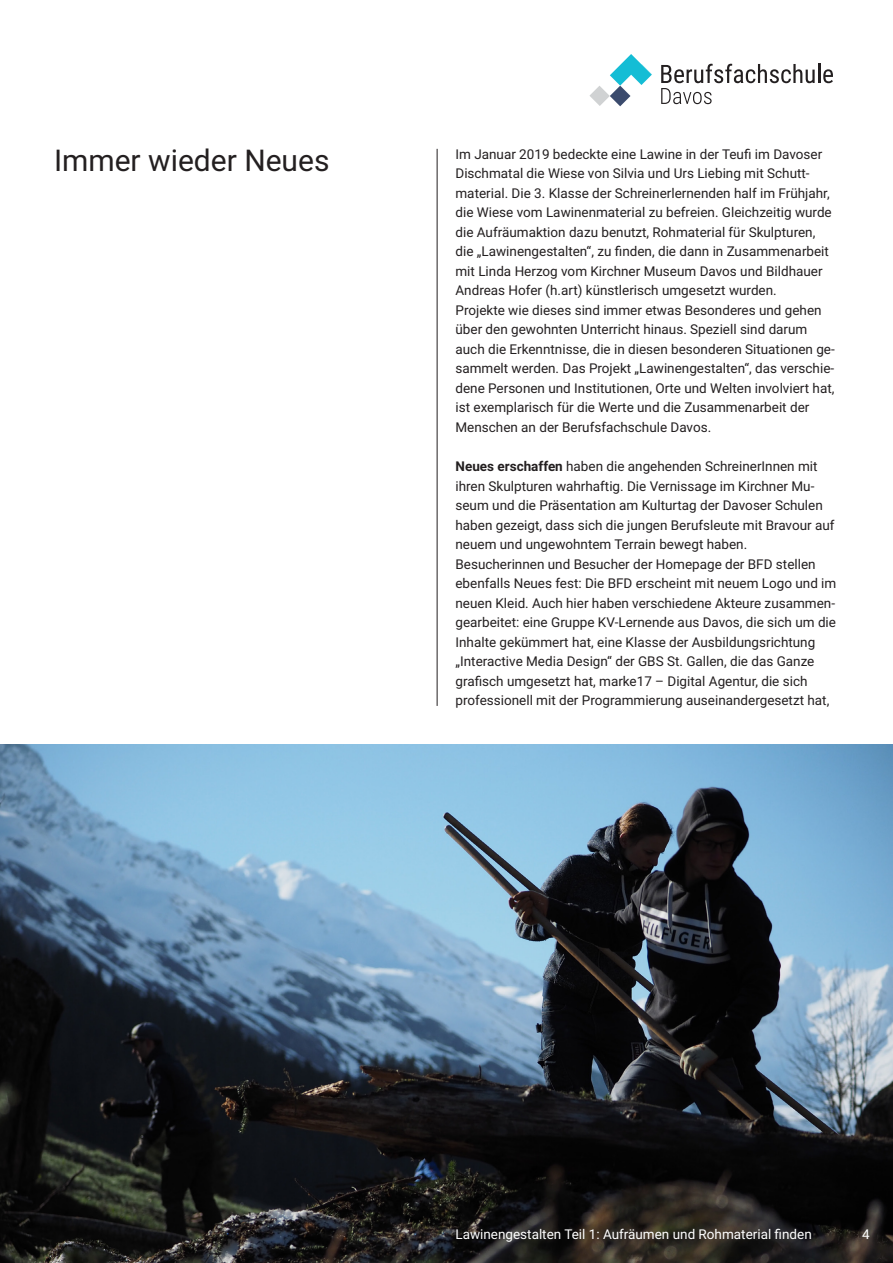
<style>
.page{position:relative;width:893px;height:1263px;background:#fff}
.page>*{position:absolute;margin:0;border:0;box-sizing:border-box;transform-origin:0 0}
.Titel_2{font:30px "Roboto";color:#231f20}
.t1{font:13.5px/19.5px "Roboto";color:#231f20}
.t2{font:13.5px "Roboto";color:#fff}
.s1{font-weight:700}
</style>
<div class="page">
<svg style="left:589px;top:54px;width:63px;height:52px"></svg>
<svg style="left:661px;top:64px;width:172px;height:40px"></svg>
<img style="left:0;top:744px;width:893px;height:519px">
<hr style="left:437px;top:149px;width:1px;height:557px;background:#231f20">
<p class="Titel_2" style="left:54px;top:140px;width:277px">Immer wieder Neues</p>
<p class="t1" style="left:455px;top:144px;width:378px">Im Januar 2019 bedeckte eine Lawine in der Teufi im Davoser Dischmatal die Wiese von Silvia und Urs Liebing mit Schutt&shy;material. Die 3. Klasse der Schreinerlernenden half im Frühjahr, die Wiese vom Lawinenmaterial zu befreien. Gleichzeitig wurde die Aufräumaktion dazu benutzt, Rohmaterial für Skulpturen, die „Lawinengestalten“, zu finden, die dann in Zusammenarbeit mit Linda Herzog vom Kirchner Museum Davos und Bildhauer Andreas Hofer (h.art) künstlerisch umgesetzt wurden.</p>
<p class="t1" style="left:455px;top:300px;width:381px">Projekte wie dieses sind immer etwas Besonderes und gehen über den gewohnten Unterricht hinaus. Speziell sind darum auch die Erkenntnisse, die in diesen besonderen Situationen ge&shy;sammelt werden. Das Projekt „Lawinengestalten“, das verschie&shy;dene Personen und Institutionen, Orte und Welten involviert hat, ist exemplarisch für die Werte und die Zusammenarbeit der Menschen an der Berufsfachschule Davos.</p>
<p class="t1" style="left:455px;top:456px;width:381px"><span class="s1">Neues erschaffen</span> haben die angehenden SchreinerInnen mit ihren Skulpturen wahrhaftig. Die Vernissage im Kirchner Mu&shy;seum und die Präsentation am Kulturtag der Davoser Schulen haben gezeigt, dass sich die jungen Berufsleute mit Bravour auf neuem und ungewohntem Terrain bewegt haben.</p>
<p class="t1" style="left:455px;top:553px;width:382px">Besucherinnen und Besucher der Homepage der BFD stellen ebenfalls Neues fest: Die BFD erscheint mit neuem Logo und im neuen Kleid. Auch hier haben verschiedene Akteure zusammen&shy;gearbeitet: eine Gruppe KV-Lernende aus Davos, die sich um die Inhalte gekümmert hat, eine Klasse der Ausbildungsrichtung „Interactive Media Design“ der GBS St. Gallen, die das Ganze grafisch umgesetzt hat, marke17 – Digital Agentur, die sich professionell mit der Programmierung auseinandergesetzt hat,</p>
<p class="t2" style="left:455px;top:1225px;width:358px">Lawinengestalten Teil 1: Aufräumen und Rohmaterial finden</p>
<p class="t2" style="left:862px;top:1224px;width:9px">4</p>
</div>
